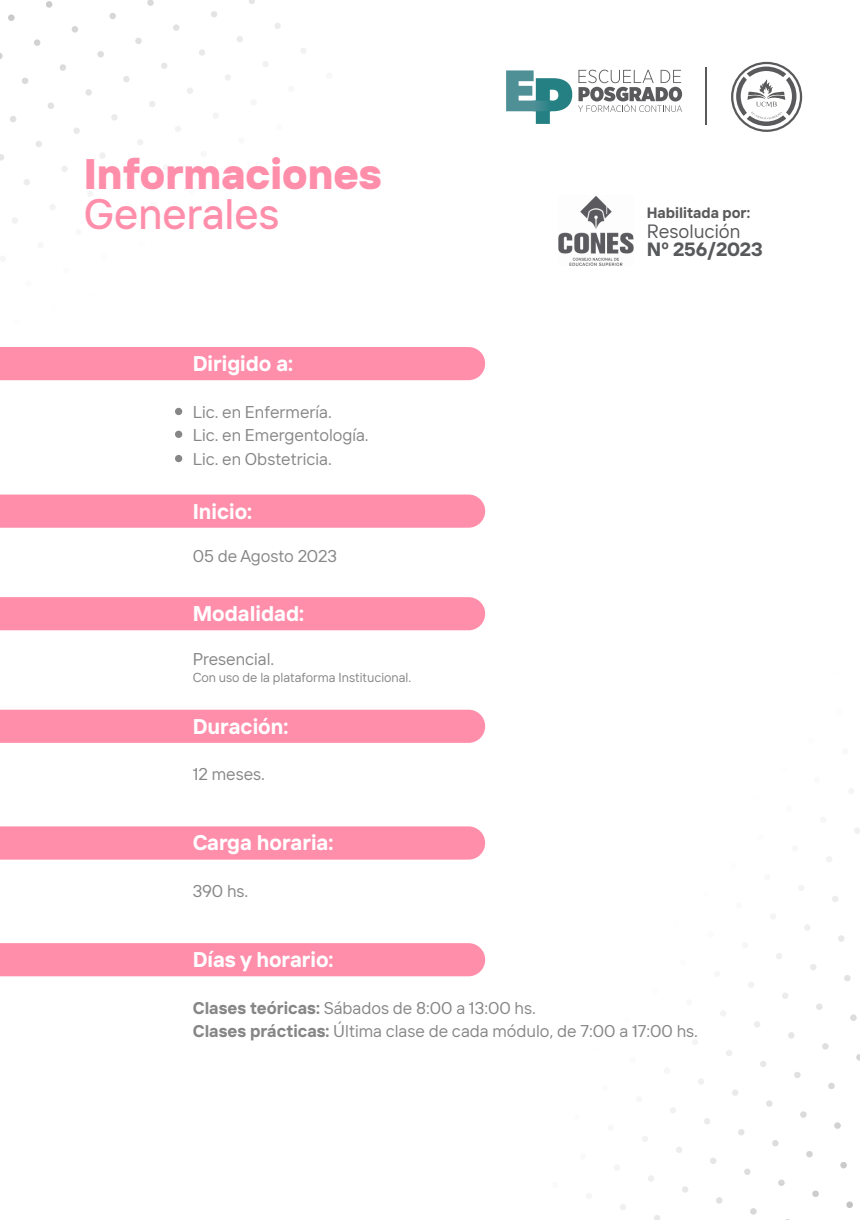
<style>
.page{position:relative;width:860px;height:1220px;background:#fff}
.page>*{position:absolute;margin:0;border:0;box-sizing:border-box;transform-origin:0 0}
.t1{font:800 42.5px "TT Interfaces";color:#ff8eab}
.t2{font:500 42.5px "TT Interfaces";color:#ff8eab}
.t3{font:700 21.3px "TT Interfaces";color:#fff}
.t4{font:19.2px "TT Interfaces";color:#58595b}
.t5{font:700 19.2px "TT Interfaces";letter-spacing:-.01em;color:#58595b}
.t6{font:17px/23.4px "TT Interfaces";color:#868686}
.t7{font:700 15px "TT Interfaces";color:#5a5a5c}
.t8{font:13px "TT Interfaces";color:#868686}
.s1{font-weight:700}
</style>
<div class="page">
<svg style="left:0;top:0;width:683px;height:631px"></svg>
<svg style="left:506px;top:70px;width:66px;height:54px"></svg>
<svg style="left:533px;top:101px;width:18px;height:10px"></svg>
<svg style="left:578px;top:70px;width:104px;height:42px"></svg>
<hr style="left:706px;top:68px;width:1px;height:57px;background:#5a5a5c">
<svg style="left:731px;top:62px;width:71px;height:70px"></svg>
<svg style="left:0;top:343px;width:485px;height:45px"></svg>
<img style="left:558px;top:196px;width:76px;height:69px">
<div style="left:0;top:495px;width:485px;height:33px;background:#ff8eab"></div>
<div style="left:0;top:597px;width:485px;height:33px;background:#ff8eab"></div>
<div style="left:0;top:710px;width:485px;height:33px;background:#ff8eab"></div>
<div style="left:0;top:826px;width:485px;height:34px;background:#ff8eab"></div>
<div style="left:0;top:943px;width:485px;height:33px;background:#ff8eab"></div>
<div style="left:175px;top:408px;width:7px;height:7px;background:#868686;border-radius:50%"></div>
<div style="left:175px;top:431px;width:7px;height:7px;background:#868686;border-radius:50%"></div>
<div style="left:175px;top:455px;width:7px;height:7px;background:#868686;border-radius:50%"></div>
<h1 class="t1" style="left:84px;top:146px;width:300px">Informaciones</h1>
<h1 class="t2" style="left:84px;top:187px;width:197px">Generales</h1>
<p class="t3" style="left:193px;top:350px;width:102px">Dirigido a:</p>
<p class="t6" style="left:193px;top:400px;width:177px">Lic. en Enfermería.<br>Lic. en Emergentología.<br>Lic. en Obstetricia.</p>
<p class="t3" style="left:193px;top:497px;width:61px">Inicio:</p>
<p class="t6" style="left:193px;top:544px;width:146px">05 de Agosto 2023</p>
<p class="t3" style="left:193px;top:600px;width:113px">Modalidad:</p>
<p class="t6" style="left:193px;top:647px;width:83px">Presencial.</p>
<p class="t8" style="left:193px;top:669px;width:220px">Con uso de la plataforma Institucional.</p>
<p class="t3" style="left:193px;top:712px;width:97px">Duración:</p>
<p class="t6" style="left:193px;top:762px;width:74px">12 meses.</p>
<p class="t3" style="left:193px;top:829px;width:142px">Carga horaria:</p>
<p class="t6" style="left:193px;top:879px;width:57px">390 hs.</p>
<p class="t7" style="left:647px;top:203px;width:105px">Habilitada por:</p>
<p class="t4" style="left:647px;top:219px;width:95px">Resolución</p>
<p class="t5" style="left:647px;top:237px;width:117px">Nº 256/2023</p>
<p class="t3" style="left:193px;top:946px;width:142px">Días y horario:</p>
<p class="t6" style="left:193px;top:996px;width:507px"><span class="s1">Clases teóricas:</span> Sábados de 8:00 a 13:00 hs.<br><span class="s1">Clases prácticas:</span> Última clase de cada módulo, de 7:00 a 17:00 hs.</p>
</div>
